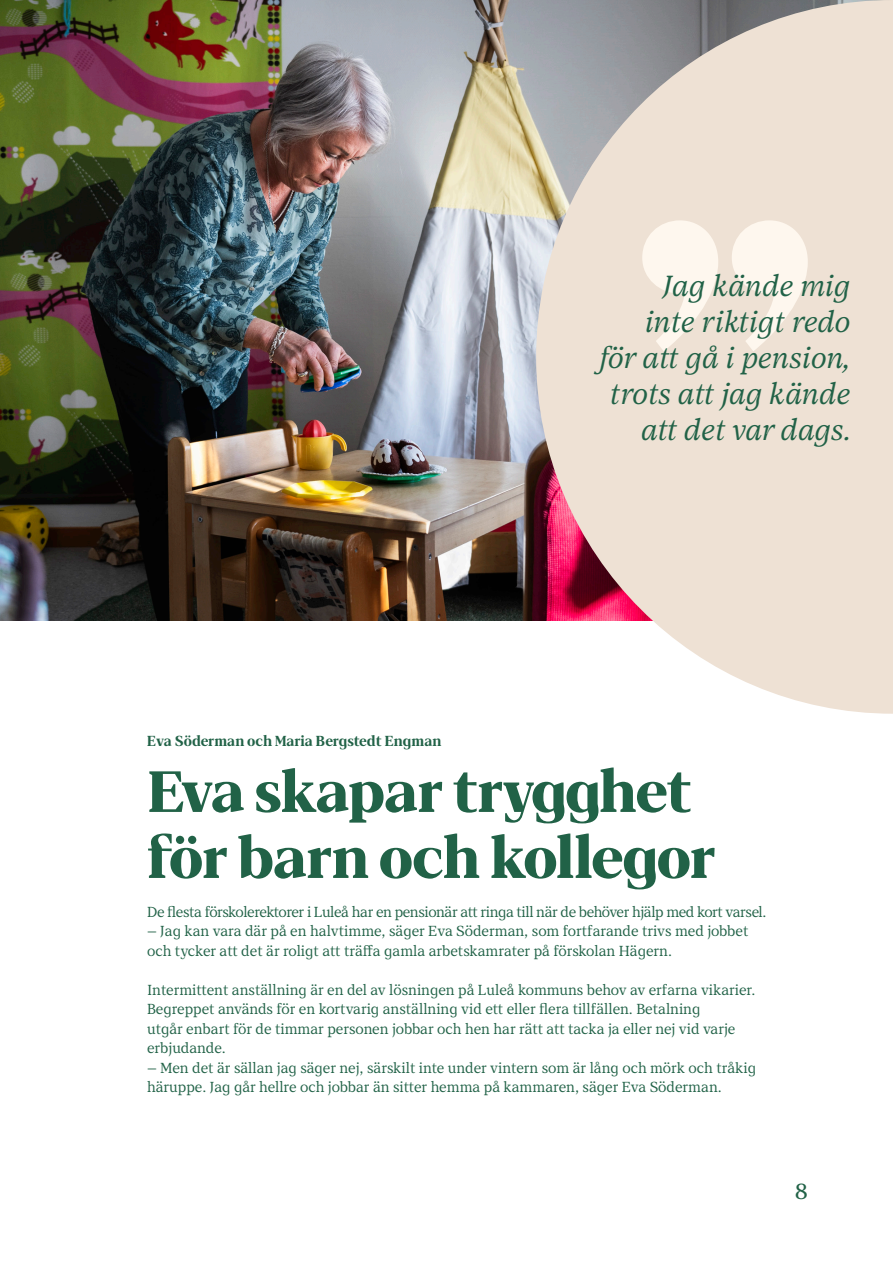
<style>
.page{position:relative;width:893px;height:1263px;background:#fff}
.page>*{position:absolute;margin:0;border:0;box-sizing:border-box;transform-origin:0 0}
.Rubrik_6_10_13__Bold_NEG__H6{font:700 450px "KPA";color:#fef7ee}
.Rubrik_1_40_44_Display_Black_H1{font:900 60px/66px "KPA Display";letter-spacing:-.01em;color:#216247}
.Citat{font:italic 30px/36px "KPA";color:#216247;text-align:right}
.t1{font:22.5px "KPA";color:#216247}
.Brödtext_1_10_13__primär___P{font:15px/19.5px "KPA";color:#216247}
.Brödtext_1_nytt_stycke_10_13__primär__P{font:15px/19.5px "KPA";color:#216247}
.Brödtext_1_nytt_stycke_10_13__primär__P-2{font:15px "KPA";letter-spacing:-.025em;color:#216247}
.Rubrik_5A_10_13_Bold__Utan_luft_innan__H{font:700 15px "KPA";color:#216247}
</style>
<div class="page">
<img style="left:0;top:0;width:536px;height:621px">
<svg style="left:536px;top:0;width:357px;height:714px;background:#e1d2ca"></svg>
<h6 class="Rubrik_6_10_13__Bold_NEG__H6" style="left:625px;top:147px;width:205px">”</h6>
<p class="Citat" style="left:599px;top:267px;width:253px">Jag kände mig<br>inte riktigt redo<br>för att gå i pension, trots att jag kände att det var dags.</p>
<h5 class="Rubrik_5A_10_13_Bold__Utan_luft_innan__H" style="left:147px;top:732px;width:296px">Eva Söderman och Maria Bergstedt Engman</h5>
<h1 class="Rubrik_1_40_44_Display_Black_H1" style="left:147px;top:758px;width:570px">Eva skapar trygghet för barn och kollegor</h1>
<p class="Brödtext_1_nytt_stycke_10_13__primär__P-2" style="left:147px;top:903px;width:621px">De flesta förskolerektorer i Luleå har en pensionär att ringa till när de behöver hjälp med kort varsel.</p>
<p class="Brödtext_1_10_13__primär___P" style="left:147px;top:921px;width:603px">– Jag kan vara där på en halvtimme, säger Eva Söderman, som fortfarande trivs med jobbet och tycker att det är roligt att träffa gamla arbetskamrater på förskolan Hägern.</p>
<p class="Brödtext_1_nytt_stycke_10_13__primär__P" style="left:147px;top:980px;width:610px">Intermittent anställning är en del av lösningen på Luleå kommuns behov av erfarna vikarier.<br>Begreppet används för en kortvarig anställning vid ett eller flera tillfällen. Betalning<br>utgår enbart för de timmar personen jobbar och hen har rätt att tacka ja eller nej vid varje erbjudande.</p>
<p class="Brödtext_1_10_13__primär___P" style="left:147px;top:1058px;width:610px">– Men det är sällan jag säger nej, särskilt inte under vintern som är lång och mörk och tråkig häruppe. Jag går hellre och jobbar än sitter hemma på kammaren, säger Eva Söderman.</p>
<h3 class="t1" style="left:795px;top:1178px;width:15px">8</h3>
</div>
